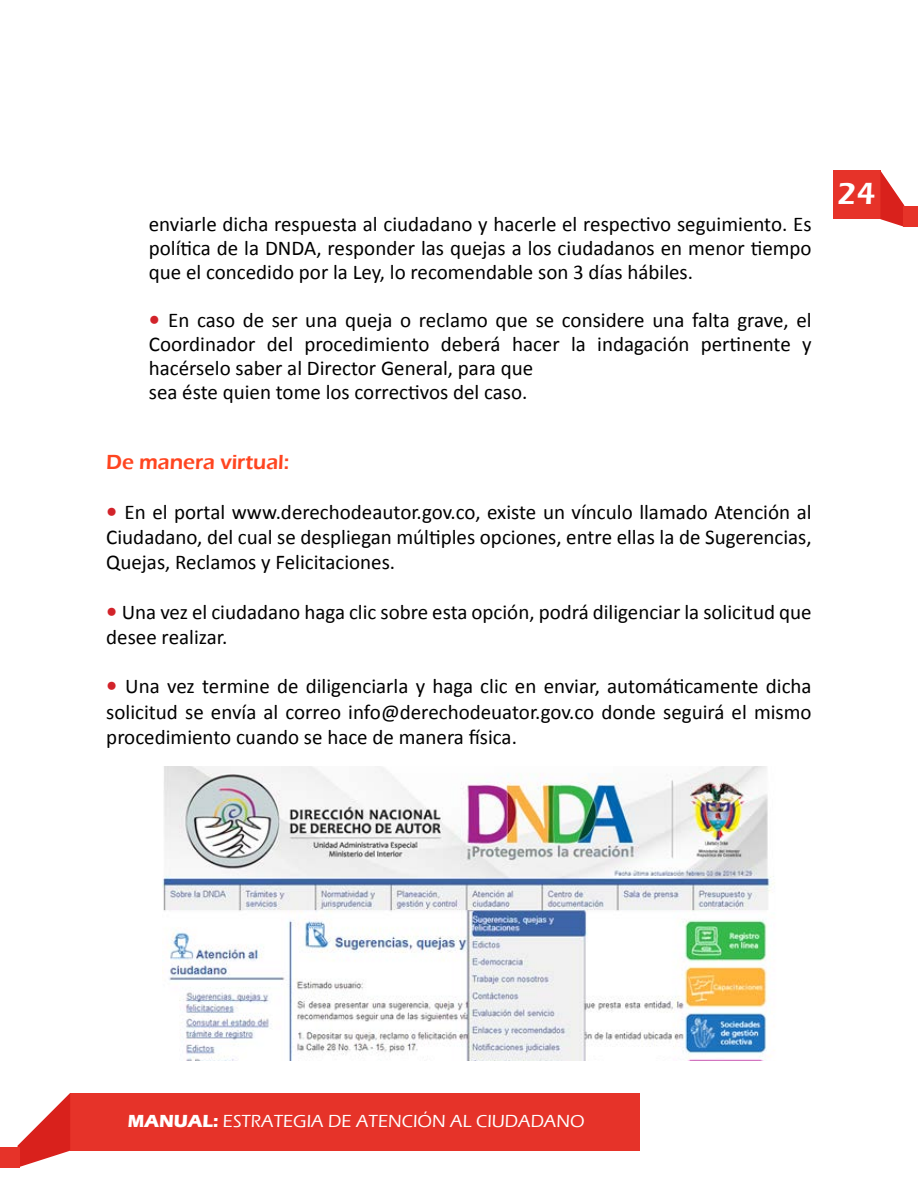
<style>
.page{position:relative;width:918px;height:1188px;background:#fff}
.page>*{position:absolute;margin:0;border:0;box-sizing:border-box;transform-origin:0 0}
.t1{font:600 31.5px "Eras ITC";color:#fff}
.t2{font:21px/24px "Calibri";color:#000;text-align:justify}
.t3{font:600 21px "Eras ITC";color:#ff4520}
.t4{font:500 18px "Eras ITC";color:#fff}
.s1{font-weight:700;font-size:22.5px;color:#d2232a}
.s2{font-weight:700}
</style>
<div class="page">
<div style="left:833px;top:171px;width:47px;height:48px;background:#e63329"></div>
<svg style="left:880px;top:171px;width:24px;height:56px"></svg>
<div style="left:903px;top:206px;width:15px;height:21px;background:#e63329"></div>
<div style="left:70px;top:1093px;width:570px;height:58px;background:#e63329"></div>
<svg style="left:18px;top:1093px;width:52px;height:74px"></svg>
<div style="left:0;top:1147px;width:20px;height:21px;background:#e63329"></div>
<img style="left:162px;top:766px;width:613px;height:294px">
<p class="t2" style="left:149px;top:212px;width:664px">enviarle dicha respuesta al ciudadano y hacerle el respectivo seguimiento. Es política de la DNDA, responder las quejas a los ciudadanos en menor tiempo que el concedido por la Ley, lo recomendable son 3 días hábiles.</p>
<p class="t2" style="left:149px;top:308px;width:664px;text-align:left"><span class="s1">•</span> En caso de ser una queja o reclamo que se considere una falta grave, el Coordinador del procedimiento deberá hacer la indagación pertinente y hacérselo saber al Director General, para que<br>sea éste quien tome los correctivos del caso.</p>
<p class="t3" style="left:106px;top:450px;width:185px">De manera virtual:</p>
<p class="t2" style="left:106px;top:499px;width:707px;line-height:25.2px"><span class="s1">•</span> En el portal www.derechodeautor.gov.co, existe un vínculo llamado Atención al Ciudadano, del cual se despliegan múltiples opciones, entre ellas la de Sugerencias, Quejas, Reclamos y Felicitaciones.</p>
<p class="t2" style="left:106px;top:599px;width:707px;line-height:25.2px"><span class="s1">•</span> Una vez el ciudadano haga clic sobre esta opción, podrá diligenciar la solicitud que desee realizar.</p>
<p class="t2" style="left:106px;top:674px;width:707px;line-height:25.2px"><span class="s1">•</span> Una vez termine de diligenciarla y haga clic en enviar, automáticamente dicha solicitud se envía al correo info@derechodeuator.gov.co donde seguirá el mismo procedimiento cuando se hace de manera física.</p>
<h1 class="t1" style="left:837px;top:176px;width:40px">24</h1>
<p class="t4" style="left:128px;top:1111px;width:458px"><span class="s2">MANUAL:</span> ESTRATEGIA DE ATENCIÓN AL CIUDADANO</p>
</div>
